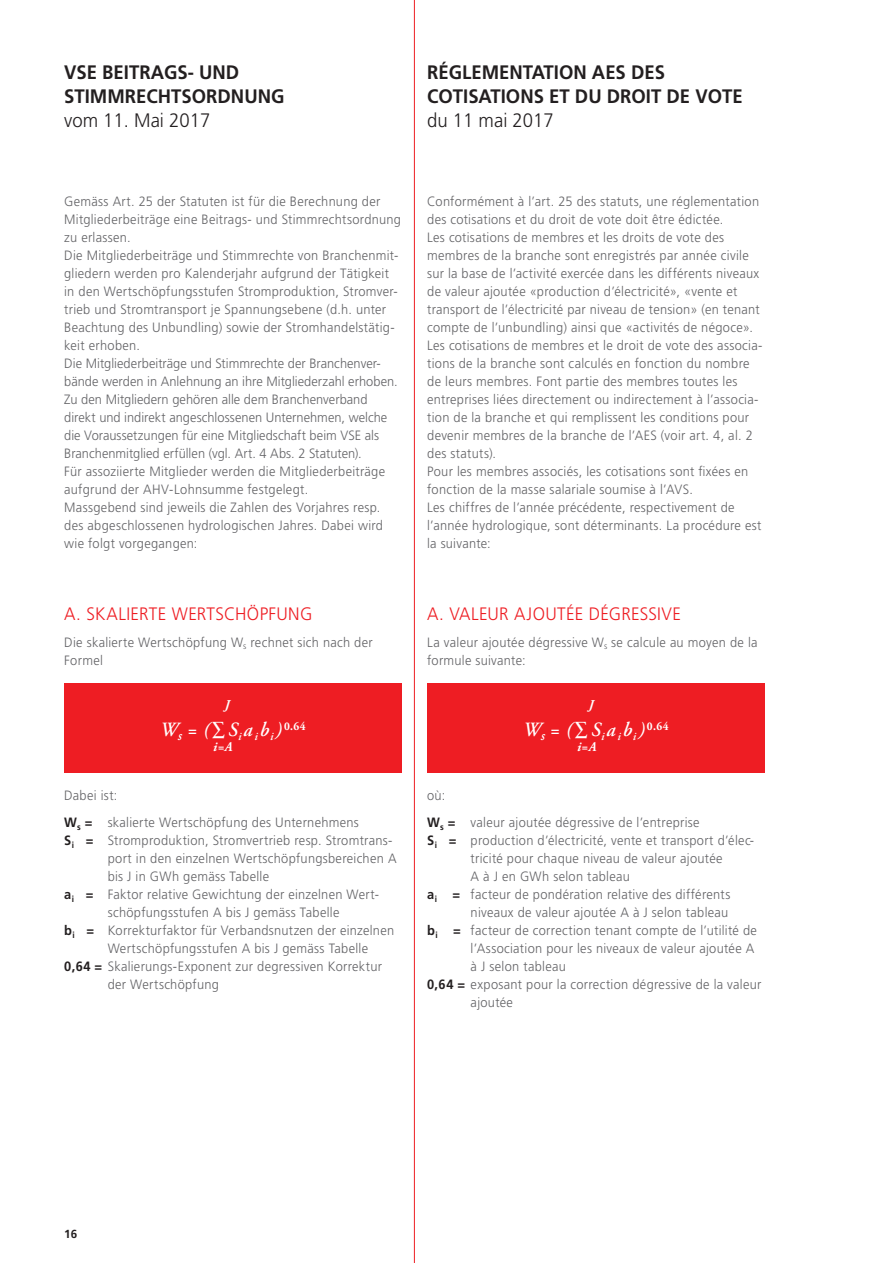
<style>
.page{position:relative;width:893px;height:1263px;background:#fff}
.page>*{position:absolute;margin:0;border:0;box-sizing:border-box;transform-origin:0 0}
.t1{font:italic 600 20.25px "Adobe Garamond Pro";color:#fff;scale:.95 1}
.t2{font:700 19.5px/24px "Frutiger LT Std";color:#231f20;scale:.95 1}
.t3{font:300 19.5px "Frutiger LT Std";color:#231f20;scale:.95 1}
.t4{font:300 18px "Frutiger LT Std";letter-spacing:.02em;color:#ee1d23;scale:.95 1}
.t5{font:300 13.5px/18px "Frutiger LT Std";letter-spacing:.02em;color:#636366;scale:.95 1}
.t6{font:italic 700 13.5px "Adobe Garamond Pro";color:#fff;scale:.95 1}
.t7{font:700 11.7px "Frutiger LT Std";color:#231f20}
.s1{font-style:normal}
.s2{font-weight:700;color:#231f20}
</style>
<div class="page">
<hr style="left:414px;top:0;width:1px;height:1263px;background:#ee1d23">
<div style="left:64px;top:683px;width:338px;height:90px;background:#ee1d23"></div>
<div style="left:427px;top:683px;width:338px;height:90px;background:#ee1d23"></div>
<h2 class="t2" style="left:64px;top:60px;width:233px">VSE BEITRAGS- UND<br>STIMMRECHTSORDNUNG</h2>
<h2 class="t3" style="left:64px;top:109px;width:155px">vom 11. Mai 2017</h2>
<h2 class="t2" style="left:427px;top:60px;width:334px">RÉGLEMENTATION AES DES<br>COTISATIONS ET DU DROIT DE VOTE</h2>
<h2 class="t3" style="left:427px;top:109px;width:135px">du 11 mai 2017</h2>
<p class="t5" style="left:64px;top:192px;width:356px">Gemäss Art. 25 der Statuten ist für die Berechnung der Mitgliederbeiträge eine Beitrags- und Stimmrechtsordnung zu erlassen.<br>Die Mitgliederbeiträge und Stimmrechte von Branchenmit&shy;gliedern werden pro Kalenderjahr aufgrund der Tätigkeit in den Wertschöpfungsstufen Stromproduktion, Stromver&shy;trieb und Stromtransport je Spannungsebene (d.h. unter Beachtung des Unbundling) sowie der Stromhandelstätig&shy;keit erhoben.<br>Die Mitgliederbeiträge und Stimmrechte der Branchenver&shy;bände werden in Anlehnung an ihre Mitgliederzahl erhoben.<br>Zu den Mitgliedern gehören alle dem Branchenverband direkt und indirekt angeschlossenen Unternehmen, welche die Voraussetzungen für eine Mitgliedschaft beim VSE als Branchenmitglied erfüllen (vgl. Art. 4 Abs. 2 Statuten).<br>Für assoziierte Mitglieder werden die Mitgliederbeiträge aufgrund der AHV-Lohnsumme festgelegt.<br>Massgebend sind jeweils die Zahlen des Vorjahres resp. des abgeschlossenen hydrologischen Jahres. Dabei wird wie folgt vorgegangen:</p>
<h3 class="t4" style="left:64px;top:603px;width:263px">A. SKALIERTE WERTSCHÖPFUNG</h3>
<p class="t5" style="left:64px;top:633px;width:326px">Die skalierte Wertschöpfung W<sub>s</sub> rechnet sich nach der<br>Formel</p>
<p class="t6" style="left:225px;top:697px;width:6px">J</p>
<p class="t6" style="left:213px;top:738px;width:22px">i=A</p>
<h1 class="t1" style="left:160px;top:718px;width:155px">W<sub>s</sub> = (<span class="s1">∑</span> S<sub>i</sub>a<sub>i</sub>b<sub>i</sub>) <sup>0.64</sup></h1>
<p class="t5" style="left:64px;top:782px;width:312px;line-height:27px">Dabei ist:<br><span class="s2">W</span><sub>s</sub> <span class="s2">=</span> skalierte Wertschöpfung des Unternehmens</p>
<p class="t5" style="left:64px;top:831px;width:347px"><span class="s2">S</span><sub>i</sub> <span class="s2">=</span> Stromproduktion, Stromvertrieb resp. Stromtrans-</p>
<p class="t5" style="left:108px;top:849px;width:306px">port in den einzelnen Wertschöpfungsbereichen A</p>
<p class="t5" style="left:108px;top:867px;width:171px">bis J in GWh gemäss Tabelle</p>
<p class="t5" style="left:64px;top:885px;width:333px"><span class="s2">a</span><sub>i</sub> <span class="s2">=</span> Faktor relative Gewichtung der einzelnen Wert-</p>
<p class="t5" style="left:108px;top:903px;width:245px">schöpfungsstufen A bis J gemäss Tabelle</p>
<p class="t5" style="left:64px;top:921px;width:349px"><span class="s2">b</span><sub>i</sub> <span class="s2">=</span> Korrekturfaktor für Verbandsnutzen der einzelnen</p>
<p class="t5" style="left:108px;top:939px;width:276px">Wertschöpfungsstufen A bis J gemäss Tabelle</p>
<p class="t5" style="left:64px;top:957px;width:336px"><span class="s2">0,64 =</span> Skalierungs-Exponent zur degressiven Korrektur</p>
<p class="t5" style="left:108px;top:975px;width:119px">der Wertschöpfung</p>
<p class="t5" style="left:427px;top:192px;width:354px">Conformément à l’art. 25 des statuts, une réglementation des cotisations et du droit de vote doit être édictée.<br>Les cotisations de membres et les droits de vote des membres de la branche sont enregistrés par année civile sur la base de l’activité exercée dans les différents niveaux de valeur ajoutée «production d’électricité», «vente et transport de l’électricité par niveau de tension» (en tenant compte de l’unbundling) ainsi que «activités de négoce».<br>Les cotisations de membres et le droit de vote des associa&shy;tions de la branche sont calculés en fonction du nombre de leurs membres. Font partie des membres toutes les entreprises liées directement ou indirectement à l’associa&shy;tion de la branche et qui remplissent les conditions pour devenir membres de la branche de l’AES (voir art. 4, al. 2 des statuts).<br>Pour les membres associés, les cotisations sont fixées en fonction de la masse salariale soumise à l’AVS.<br>Les chiffres de l’année précédente, respectivement de l’année hydrologique, sont déterminants. La procédure est la suivante:</p>
<h3 class="t4" style="left:427px;top:603px;width:269px">A. VALEUR AJOUTÉE DÉGRESSIVE</h3>
<p class="t5" style="left:427px;top:633px;width:349px">La valeur ajoutée dégressive W<sub>s</sub> se calcule au moyen de la formule suivante:</p>
<p class="t6" style="left:589px;top:697px;width:6px">J</p>
<p class="t6" style="left:577px;top:738px;width:22px">i=A</p>
<h1 class="t1" style="left:523px;top:718px;width:155px">W<sub>s</sub> = (<span class="s1">∑</span> S<sub>i</sub>a<sub>i</sub>b<sub>i</sub>) <sup>0.64</sup></h1>
<p class="t5" style="left:427px;top:782px;width:288px;line-height:27px">où:<br><span class="s2">W</span><sub>s</sub> <span class="s2">=</span> valeur ajoutée dégressive de l’entreprise</p>
<p class="t5" style="left:427px;top:831px;width:346px"><span class="s2">S</span><sub>i</sub> <span class="s2">=</span> production d’électricité, vente et transport d’élec-</p>
<p class="t5" style="left:471px;top:849px;width:267px">tricité pour chaque niveau de valeur ajoutée</p>
<p class="t5" style="left:471px;top:867px;width:169px">A à J en GWh selon tableau</p>
<p class="t5" style="left:427px;top:885px;width:321px"><span class="s2">a</span><sub>i</sub> <span class="s2">=</span> facteur de pondération relative des différents</p>
<p class="t5" style="left:471px;top:903px;width:273px">niveaux de valeur ajoutée A à J selon tableau</p>
<p class="t5" style="left:427px;top:921px;width:349px"><span class="s2">b</span><sub>i</sub> <span class="s2">=</span> facteur de correction tenant compte de l’utilité de</p>
<p class="t5" style="left:471px;top:939px;width:300px">l’Association pour les niveaux de valeur ajoutée A</p>
<p class="t5" style="left:471px;top:957px;width:102px">à J selon tableau</p>
<p class="t5" style="left:427px;top:975px;width:353px"><span class="s2">0,64 =</span> exposant pour la correction dégressive de la valeur</p>
<p class="t5" style="left:471px;top:993px;width:46px">ajoutée</p>
<p class="t7" style="left:64px;top:1227px;width:15px">16</p>
</div>
